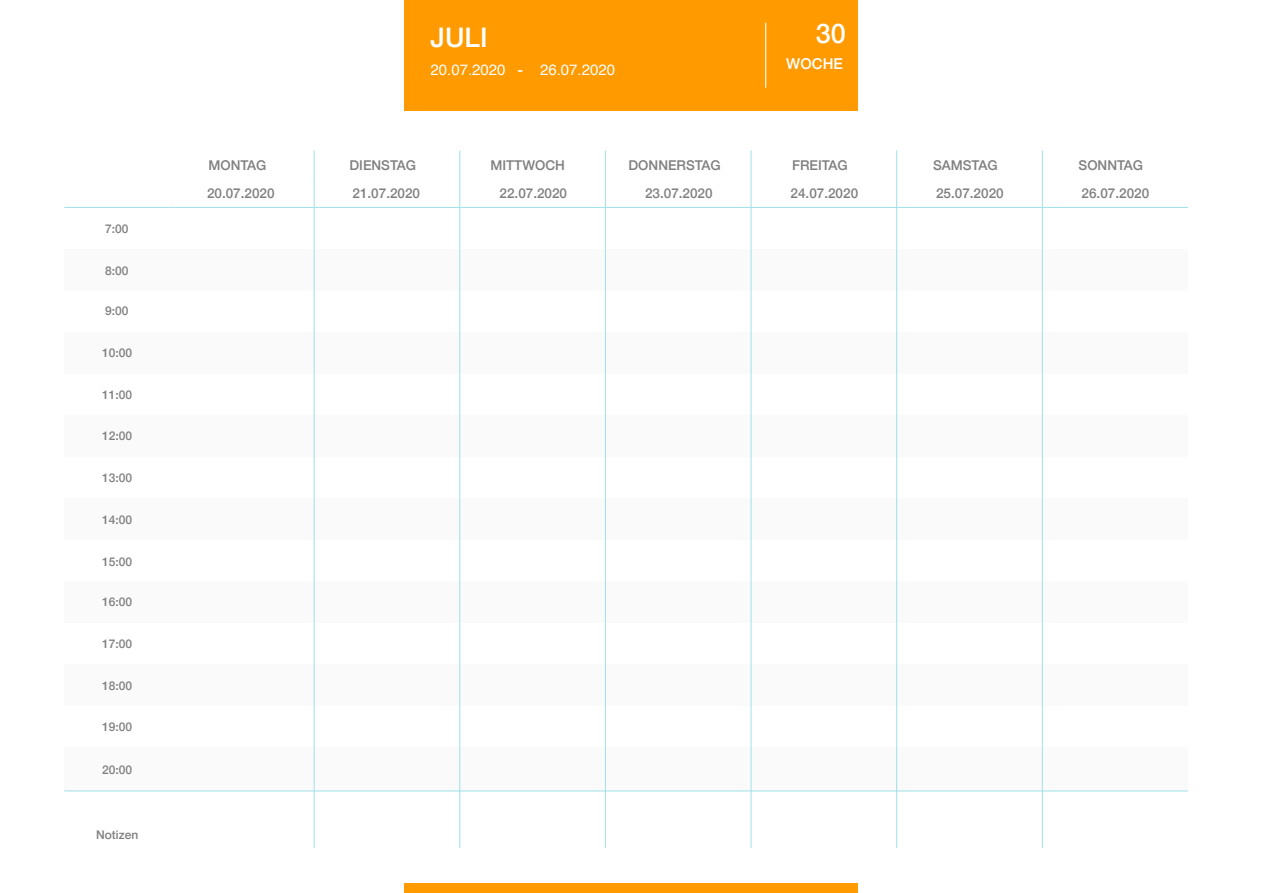
<style>
.page{position:relative;width:1263px;height:893px;background:#fff}
.page>*{position:absolute;margin:0;border:0;box-sizing:border-box;transform-origin:0 0}
.t1{font:500 27px "Helvetica Neue";color:#fff}
.t2{font:15px "Helvetica";color:#fff}
.t3{font:500 15px "Helvetica Neue";color:#fff}
.t4{font:500 13.5px "Helvetica Neue";color:#7f7f7f}
.t5{font:500 12px "Helvetica Neue";color:#7f7f7f}
.s1{font-family:"Helvetica Neue";font-weight:500}
</style>
<div class="page">
<div style="left:405px;top:0;width:453px;height:110px;background:#ff9a01"></div>
<div style="left:64px;top:249px;width:105px;height:41px;background:#fafafa"></div>
<div style="left:169px;top:249px;width:145px;height:41px;background:#fafafa"></div>
<div style="left:314px;top:249px;width:146px;height:41px;background:#fafafa"></div>
<div style="left:460px;top:249px;width:145px;height:41px;background:#fafafa"></div>
<div style="left:605px;top:249px;width:146px;height:41px;background:#fafafa"></div>
<div style="left:751px;top:249px;width:146px;height:41px;background:#fafafa"></div>
<div style="left:897px;top:249px;width:145px;height:41px;background:#fafafa"></div>
<div style="left:1042px;top:249px;width:146px;height:41px;background:#fafafa"></div>
<div style="left:64px;top:332px;width:105px;height:42px;background:#fafafa"></div>
<div style="left:169px;top:332px;width:145px;height:42px;background:#fafafa"></div>
<div style="left:314px;top:332px;width:146px;height:42px;background:#fafafa"></div>
<div style="left:460px;top:332px;width:145px;height:42px;background:#fafafa"></div>
<div style="left:605px;top:332px;width:146px;height:42px;background:#fafafa"></div>
<div style="left:751px;top:332px;width:146px;height:42px;background:#fafafa"></div>
<div style="left:897px;top:332px;width:145px;height:42px;background:#fafafa"></div>
<div style="left:1042px;top:332px;width:146px;height:42px;background:#fafafa"></div>
<div style="left:64px;top:415px;width:105px;height:42px;background:#fafafa"></div>
<div style="left:169px;top:415px;width:145px;height:42px;background:#fafafa"></div>
<div style="left:314px;top:415px;width:146px;height:42px;background:#fafafa"></div>
<div style="left:460px;top:415px;width:145px;height:42px;background:#fafafa"></div>
<div style="left:605px;top:415px;width:146px;height:42px;background:#fafafa"></div>
<div style="left:751px;top:415px;width:146px;height:42px;background:#fafafa"></div>
<div style="left:897px;top:415px;width:145px;height:42px;background:#fafafa"></div>
<div style="left:1042px;top:415px;width:146px;height:42px;background:#fafafa"></div>
<div style="left:64px;top:498px;width:105px;height:42px;background:#fafafa"></div>
<div style="left:169px;top:498px;width:145px;height:42px;background:#fafafa"></div>
<div style="left:314px;top:498px;width:146px;height:42px;background:#fafafa"></div>
<div style="left:460px;top:498px;width:145px;height:42px;background:#fafafa"></div>
<div style="left:605px;top:498px;width:146px;height:42px;background:#fafafa"></div>
<div style="left:751px;top:498px;width:146px;height:42px;background:#fafafa"></div>
<div style="left:897px;top:498px;width:145px;height:42px;background:#fafafa"></div>
<div style="left:1042px;top:498px;width:146px;height:42px;background:#fafafa"></div>
<div style="left:64px;top:581px;width:105px;height:42px;background:#fafafa"></div>
<div style="left:169px;top:581px;width:145px;height:42px;background:#fafafa"></div>
<div style="left:314px;top:581px;width:146px;height:42px;background:#fafafa"></div>
<div style="left:460px;top:581px;width:145px;height:42px;background:#fafafa"></div>
<div style="left:605px;top:581px;width:146px;height:42px;background:#fafafa"></div>
<div style="left:751px;top:581px;width:146px;height:42px;background:#fafafa"></div>
<div style="left:897px;top:581px;width:145px;height:42px;background:#fafafa"></div>
<div style="left:1042px;top:581px;width:146px;height:42px;background:#fafafa"></div>
<div style="left:64px;top:664px;width:105px;height:42px;background:#fafafa"></div>
<div style="left:169px;top:664px;width:145px;height:42px;background:#fafafa"></div>
<div style="left:314px;top:664px;width:146px;height:42px;background:#fafafa"></div>
<div style="left:460px;top:664px;width:145px;height:42px;background:#fafafa"></div>
<div style="left:605px;top:664px;width:146px;height:42px;background:#fafafa"></div>
<div style="left:751px;top:664px;width:146px;height:42px;background:#fafafa"></div>
<div style="left:897px;top:664px;width:145px;height:42px;background:#fafafa"></div>
<div style="left:1042px;top:664px;width:146px;height:42px;background:#fafafa"></div>
<div style="left:64px;top:747px;width:105px;height:44px;background:#fafafa"></div>
<div style="left:169px;top:747px;width:145px;height:44px;background:#fafafa"></div>
<div style="left:314px;top:747px;width:146px;height:44px;background:#fafafa"></div>
<div style="left:460px;top:747px;width:145px;height:44px;background:#fafafa"></div>
<div style="left:605px;top:747px;width:146px;height:44px;background:#fafafa"></div>
<div style="left:751px;top:747px;width:146px;height:44px;background:#fafafa"></div>
<div style="left:897px;top:747px;width:145px;height:44px;background:#fafafa"></div>
<div style="left:1042px;top:747px;width:146px;height:44px;background:#fafafa"></div>
<svg style="left:314px;top:150px;width:1px;height:57px"></svg>
<hr style="left:314px;top:207px;width:1px;height:641px;background:#9fe0e9">
<svg style="left:459px;top:150px;width:1px;height:57px"></svg>
<hr style="left:459px;top:207px;width:1px;height:641px;background:#9fe0e9">
<svg style="left:605px;top:150px;width:1px;height:57px"></svg>
<hr style="left:605px;top:207px;width:1px;height:641px;background:#9fe0e9">
<svg style="left:751px;top:150px;width:1px;height:57px"></svg>
<hr style="left:751px;top:207px;width:1px;height:641px;background:#9fe0e9">
<svg style="left:896px;top:150px;width:1px;height:57px"></svg>
<hr style="left:896px;top:207px;width:1px;height:641px;background:#9fe0e9">
<svg style="left:1042px;top:150px;width:1px;height:57px"></svg>
<hr style="left:1042px;top:207px;width:1px;height:641px;background:#9fe0e9">
<hr style="left:64px;top:791px;width:1124px;height:1px;background:#9fe0e9">
<hr style="left:64px;top:207px;width:105px;height:1px;background:#9fe0e9">
<hr style="left:169px;top:207px;width:145px;height:1px;background:#9fe0e9">
<hr style="left:314px;top:207px;width:874px;height:1px;background:#9fe0e9">
<hr style="left:765px;top:23px;width:1px;height:65px;background:#fff">
<div style="left:405px;top:884px;width:453px;height:9px;background:#ff9a01"></div>
<p class="t5" style="left:105px;top:221px;width:25px">7:00</p>
<p class="t5" style="left:105px;top:263px;width:25px">8:00</p>
<p class="t5" style="left:105px;top:304px;width:25px">9:00</p>
<p class="t5" style="left:102px;top:346px;width:32px">10:00</p>
<p class="t5" style="left:102px;top:388px;width:32px">11:00</p>
<p class="t5" style="left:102px;top:428px;width:32px">12:00</p>
<p class="t5" style="left:102px;top:470px;width:32px">13:00</p>
<p class="t5" style="left:102px;top:512px;width:32px">14:00</p>
<p class="t5" style="left:102px;top:554px;width:32px">15:00</p>
<p class="t5" style="left:102px;top:595px;width:32px">16:00</p>
<p class="t5" style="left:102px;top:637px;width:32px">17:00</p>
<p class="t5" style="left:102px;top:679px;width:32px">18:00</p>
<p class="t5" style="left:102px;top:719px;width:32px">19:00</p>
<p class="t5" style="left:102px;top:763px;width:32px">20:00</p>
<p class="t5" style="left:96px;top:827px;width:44px">Notizen</p>
<h1 class="t1" style="left:430px;top:21px;width:59px">JULI</h1>
<h1 class="t1" style="left:816px;top:17px;width:32px">30</h1>
<p class="t2" style="left:430px;top:64px;width:186px">20.07.2020 <span class="s1">-</span> 26.07.2020</p>
<p class="t3" style="left:786px;top:55px;width:58px">WOCHE</p>
<p class="t4" style="left:208px;top:157px;width:60px">MONTAG</p>
<p class="t4" style="left:350px;top:157px;width:68px">DIENSTAG</p>
<p class="t4" style="left:490px;top:157px;width:76px">MITTWOCH</p>
<p class="t4" style="left:628px;top:157px;width:94px">DONNERSTAG</p>
<p class="t4" style="left:792px;top:157px;width:57px">FREITAG</p>
<p class="t4" style="left:933px;top:157px;width:66px">SAMSTAG</p>
<p class="t4" style="left:1078px;top:157px;width:66px">SONNTAG</p>
<p class="t4" style="left:207px;top:185px;width:69px">20.07.2020</p>
<p class="t4" style="left:352px;top:185px;width:69px">21.07.2020</p>
<p class="t4" style="left:500px;top:185px;width:69px">22.07.2020</p>
<p class="t4" style="left:645px;top:185px;width:69px">23.07.2020</p>
<p class="t4" style="left:790px;top:185px;width:69px">24.07.2020</p>
<p class="t4" style="left:936px;top:185px;width:69px">25.07.2020</p>
<p class="t4" style="left:1082px;top:185px;width:69px">26.07.2020</p>
</div>
